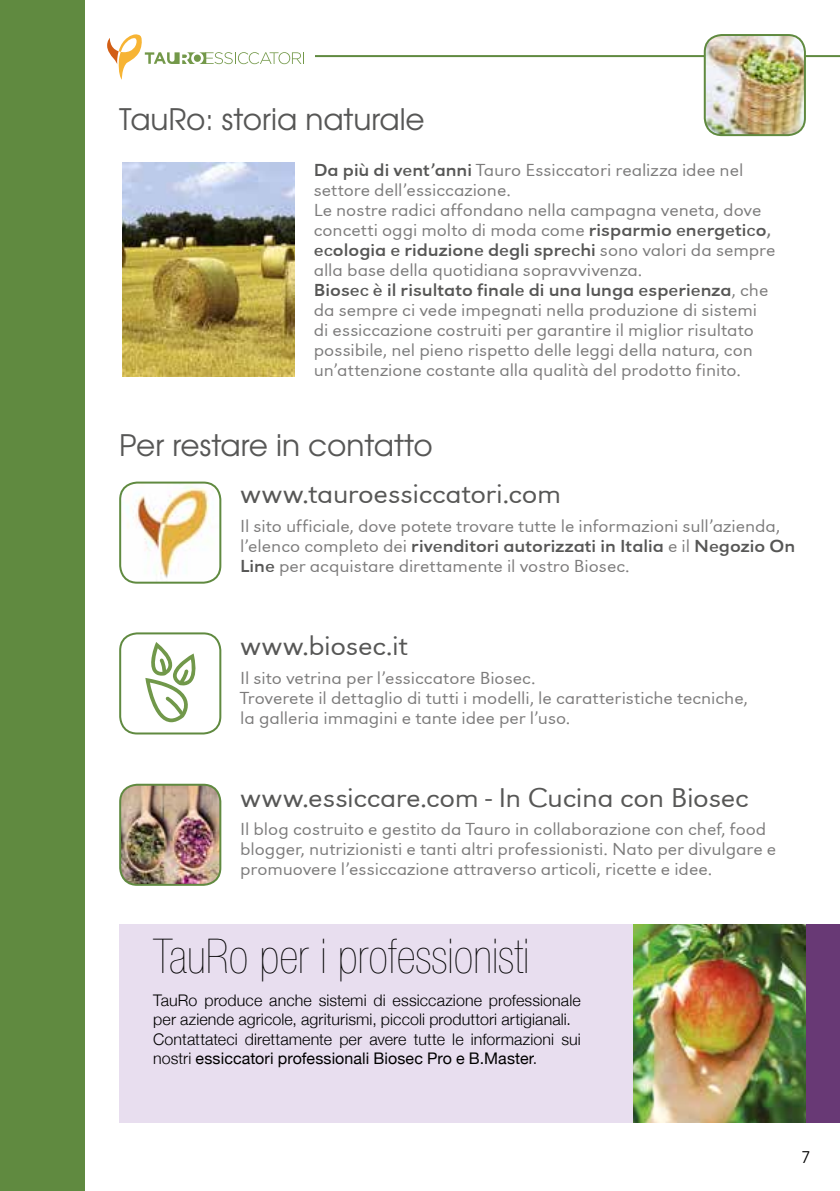
<style>
.page{position:relative;width:840px;height:1191px;background:#fff}
.page>*{position:absolute;margin:0;border:0;box-sizing:border-box;transform-origin:0 0}
.t1{font:900 condensed 48px "Helvetica Neue";color:#000}
.t2{font:29.6px "URW Gothic L";color:#575756}
.t3{font:28px "URW Grotesk T Ligh Extr Wide";letter-spacing:-.01em;color:#575756}
.t4{font:18px/20px "URW Grotesk T Ligh Extr Wide";color:#7c7b7b}
.t5{font:18px "URW Grotesk T Regu Extr Wide";color:#575756}
.t6{font:300 16px/19.2px "Helvetica Neue";letter-spacing:.005em;color:#000}
.t7{font:16px "URW Gothic L";color:#000}
.s1{font-family:"URW Grotesk T Regu Extr Wide";color:#575756}
.s2{font-family:"URW Grotesk T Regu Extr Wide"}
.s3{font-family:"URW Grotesk T Ligh Extr Wide";color:#7c7b7b}
.s4{font-weight:400}
</style>
<div class="page">
<hr style="left:315px;top:55px;width:524px;height:2px;background:#608a40">
<svg style="left:107px;top:34px;width:197px;height:46px"></svg>
<div style="left:0;top:0;width:85px;height:1191px;background:#608a40"></div>
<img style="left:706px;top:35px;width:98px;height:100px">
<div style="left:703px;top:34px;width:102px;height:102px;border:2px solid #608a40;border-radius:17px"></div>
<div style="left:119px;top:924px;width:514px;height:199px;background:#e8deef"></div>
<div style="left:805px;top:924px;width:34px;height:199px;background:#683975"></div>
<img style="left:122px;top:162px;width:172px;height:214px">
<img style="left:633px;top:924px;width:172px;height:199px">
<svg style="left:120px;top:484px;width:100px;height:98px"></svg>
<div style="left:119px;top:481px;width:102px;height:102px;border:2px solid #608a40;border-radius:17px"></div>
<img style="left:120px;top:786px;width:100px;height:98px">
<div style="left:119px;top:783px;width:102px;height:102px;border:2px solid #608a40;border-radius:17px"></div>
<div style="left:119px;top:632px;width:102px;height:102px;border:2px solid #608a40;border-radius:17px"></div>
<svg style="left:145px;top:642px;width:51px;height:80px"></svg>
<h2 class="t2" style="left:119px;top:101px;width:307px">TauRo: storia naturale</h2>
<p class="t4" style="left:313px;top:160px;width:459px"><span class="s1">Da più di vent’anni</span> Tauro Essiccatori realizza idee nel settore dell’essiccazione.<br>Le nostre radici affondano nella campagna veneta, dove concetti oggi molto di moda come <span class="s1">risparmio energetico</span><span class="s2">,</span></p>
<p class="t5" style="left:313px;top:240px;width:463px">ecologia e riduzione degli sprechi <span class="s3">sono valori da sempre</span></p>
<p class="t4" style="left:313px;top:260px;width:330px">alla base della quotidiana sopravvivenza.</p>
<p class="t5" style="left:313px;top:280px;width:456px">Biosec è il risultato finale di una lunga esperienza<span class="s3">, che</span></p>
<p class="t4" style="left:313px;top:300px;width:444px">da sempre ci vede impegnati nella produzione di sistemi di essiccazione costruiti per garantire il miglior risultato possibile, nel pieno rispetto delle leggi della natura, con un’attenzione costante alla qualità del prodotto finito.</p>
<h2 class="t2" style="left:119px;top:427px;width:315px">Per restare in contatto</h2>
<h3 class="t3" style="left:240px;top:478px;width:322px">www.tauroessiccatori.com</h3>
<p class="t4" style="left:240px;top:515px;width:541px">Il sito ufficiale, dove potete trovare tutte le informazioni sull’azienda,</p>
<p class="t5" style="left:240px;top:535px;width:556px"><span class="s3">l’elenco completo dei</span> rivenditori autorizzati in Italia <span class="s3">e il</span> Negozio On</p>
<p class="t4" style="left:240px;top:555px;width:391px"><span class="s1">Line</span> per acquistare direttamente il vostro Biosec.</p>
<h3 class="t3" style="left:240px;top:629px;width:169px">www.biosec.it</h3>
<p class="t4" style="left:240px;top:667px;width:509px">Il sito vetrina per l’essiccatore Biosec.<br>Troverete il dettaglio di tutti i modelli, le caratteristiche tecniche, la galleria immagini e tante idee per l’uso.</p>
<h3 class="t3" style="left:240px;top:781px;width:509px">www.essiccare.com - In Cucina con Biosec</h3>
<p class="t4" style="left:240px;top:818px;width:537px">Il blog costruito e gestito da Tauro in collaborazione con chef, food blogger, nutrizionisti e tanti altri professionisti. Nato per divulgare e promuovere l’essiccazione attraverso articoli, ricette e idee.</p>
<h1 class="t1" style="left:153px;top:929px;width:377px">TauRo per i professionisti</h1>
<p class="t6" style="left:153px;top:990px;width:429px">TauRo produce anche sistemi di essiccazione professionale per aziende agricole, agriturismi, piccoli produttori artigianali.<br>Contattateci direttamente per avere tutte le informazioni sui nostri <span class="s4">essiccatori professionali Biosec Pro e B.Master</span>.</p>
<p class="t7" style="left:801px;top:1147px;width:10px">7</p>
</div>
